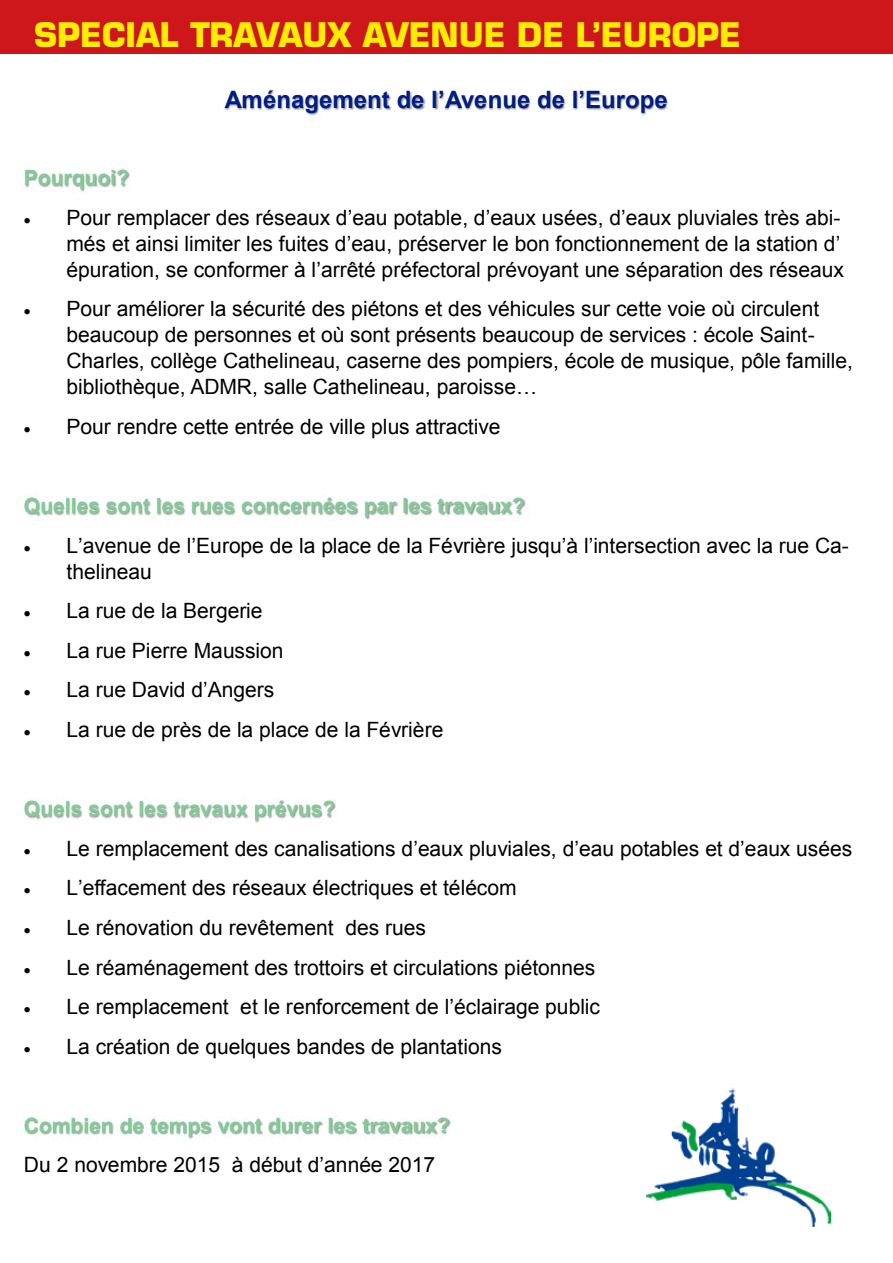
<style>
.page{position:relative;width:893px;height:1263px;background:#fff}
.page>*{position:absolute;margin:0;border:0;box-sizing:border-box;transform-origin:0 0}
.t1{font:700 33px "Eurostile";color:#ffed00}
.t2{font:700 24px "Arial";color:#001d83}
.t3{font:21.15px "Arial";color:#000}
.t4{font:21px/26.1px "Arial";color:#000}
.t5{font:700 21px "Arial";color:#83cb99}
</style>
<div class="page">
<div style="left:0;top:0;width:893px;height:53px;background:#cd171a"></div>
<img style="left:224px;top:90px;width:199px;height:26px">
<img style="left:423px;top:97px;width:3px;height:12px">
<img style="left:433px;top:91px;width:131px;height:21px">
<img style="left:564px;top:98px;width:2px;height:10px">
<img style="left:573px;top:91px;width:80px;height:24px">
<img style="left:653px;top:96px;width:15px;height:15px">
<img style="left:25px;top:168px;width:90px;height:25px">
<img style="left:115px;top:168px;width:15px;height:20px">
<img style="left:24px;top:498px;width:487px;height:22px">
<img style="left:511px;top:496px;width:15px;height:20px">
<img style="left:24px;top:801px;width:298px;height:22px">
<img style="left:322px;top:801px;width:14px;height:18px">
<img style="left:24px;top:1117px;width:413px;height:23px">
<img style="left:437px;top:1118px;width:14px;height:17px">
<img style="left:646px;top:1087px;width:184px;height:139px">
<h1 class="t1" style="left:34px;top:14px;width:709px">SPECIAL TRAVAUX AVENUE DE L’EUROPE</h1>
<p class="t2" style="left:225px;top:83px;width:445px">Aménagement de l’Avenue de l’Europe</p>
<p class="t5" style="left:24px;top:163px;width:107px">Pourquoi?</p>
<p class="t4" style="left:66px;top:204px;width:779px;text-indent:-43px">• Pour remplacer des réseaux d’eau potable, d’eaux usées, d’eaux pluviales très abi&shy;més et ainsi limiter les fuites d’eau, préserver le bon fonctionnement de la station d’ épuration, se conformer à l’arrêté préfectoral prévoyant une séparation des réseaux</p>
<p class="t4" style="left:66px;top:296px;width:788px;text-indent:-43px">• Pour améliorer la sécurité des piétons et des véhicules sur cette voie où circulent beaucoup de personnes et où sont présents beaucoup de services : école Saint-Charles, collège Cathelineau, caserne des pompiers, école de musique, pôle famille, bibliothèque, ADMR, salle Cathelineau, paroisse…</p>
<p class="t3" style="left:24px;top:412px;width:478px">• Pour rendre cette entrée de ville plus attractive</p>
<p class="t5" style="left:24px;top:491px;width:502px">Quelles sont les rues concernées par les travaux?</p>
<p class="t4" style="left:66px;top:532px;width:784px;text-indent:-43px">• L’avenue de l’Europe de la place de la Févrière jusqu’à l’intersection avec la rue Ca&shy;thelineau</p>
<p class="t4" style="left:24px;top:598px;width:240px">• La rue de la Bergerie</p>
<p class="t4" style="left:24px;top:637px;width:261px">• La rue Pierre Maussion</p>
<p class="t4" style="left:24px;top:677px;width:252px">• La rue David d’Angers</p>
<p class="t4" style="left:24px;top:716px;width:421px">• La rue de près de la place de la Févrière</p>
<p class="t5" style="left:24px;top:794px;width:313px">Quels sont les travaux prévus?</p>
<p class="t4" style="left:24px;top:835px;width:830px">• Le remplacement des canalisations d’eaux pluviales, d’eau potables et d’eaux usées</p>
<p class="t4" style="left:24px;top:875px;width:494px">• L’effacement des réseaux électriques et télécom</p>
<p class="t4" style="left:24px;top:914px;width:403px">• Le rénovation du revêtement des rues</p>
<p class="t4" style="left:24px;top:954px;width:573px">• Le réaménagement des trottoirs et circulations piétonnes</p>
<p class="t4" style="left:24px;top:993px;width:577px">• Le remplacement et le renforcement de l’éclairage public</p>
<p class="t4" style="left:24px;top:1033px;width:480px">• La création de quelques bandes de plantations</p>
<p class="t5" style="left:24px;top:1111px;width:427px">Combien de temps vont durer les travaux?</p>
<p class="t4" style="left:24px;top:1152px;width:413px">Du 2 novembre 2015 à début d’année 2017</p>
</div>
